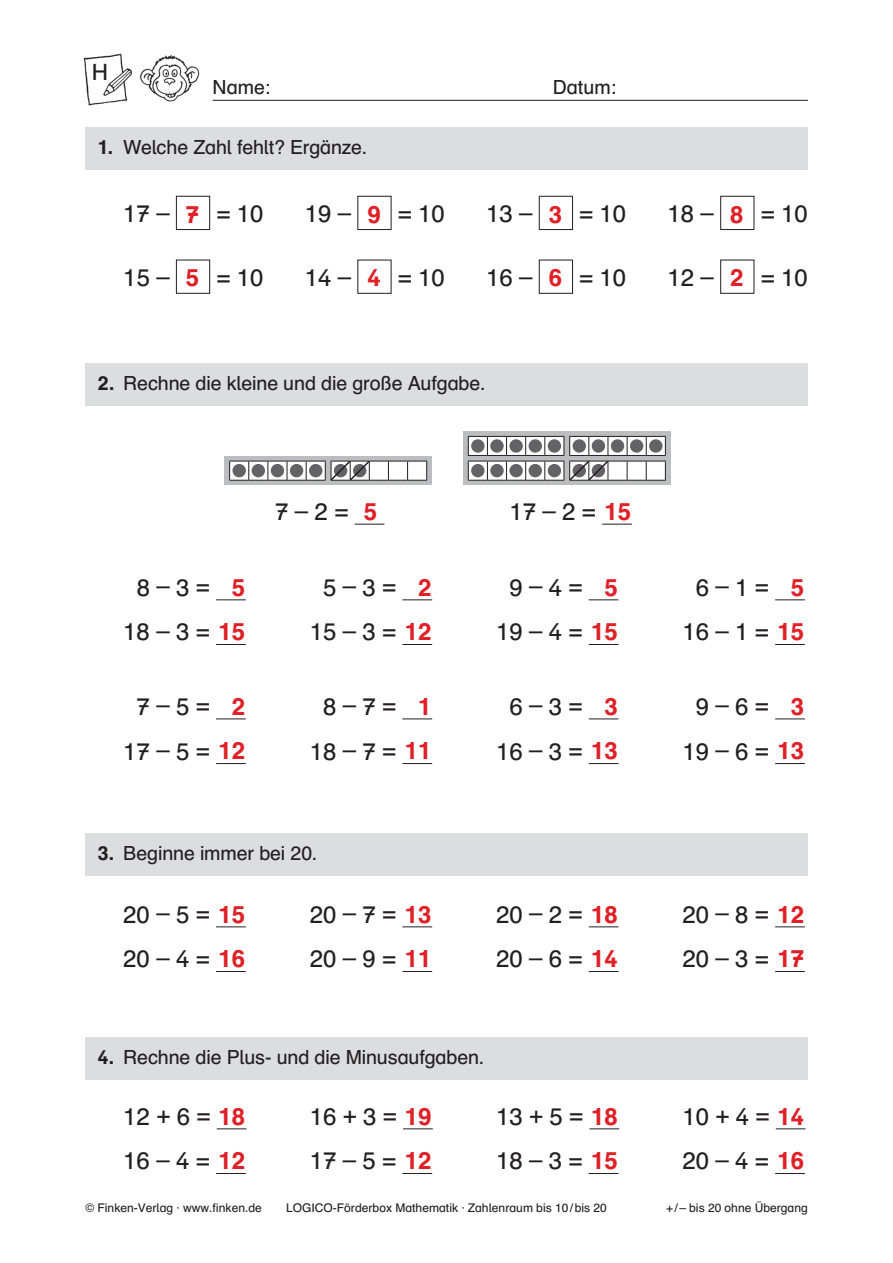
<style>
.page{position:relative;width:893px;height:1263px;background:#fff}
.page>*{position:absolute;margin:0;border:0;box-sizing:border-box;transform-origin:0 0}
.t1{font:500 24px "Finken Nord";color:#231f20}
.t2{font:700 24px "Finken Nord";color:#df2027}
.t3{font:500 22.5px "Finken Nord";color:#231f20}
.t4{font:500 19.5px "Finken Nord";letter-spacing:-.01em;color:#231f20}
.t5{font:500 12px "Finken Nord";color:#231f20}
.s1{font-weight:700}
.s2{font-weight:700;color:#df2027}
</style>
<div class="page">
<hr style="left:213px;top:100px;width:595px;height:1px;background:#231f20">
<div style="left:85px;top:128px;width:723px;height:42px;background:#dcdddf"></div>
<div style="left:85px;top:364px;width:723px;height:42px;background:#dcdddf"></div>
<div style="left:85px;top:833px;width:723px;height:43px;background:#dcdddf"></div>
<div style="left:85px;top:1037px;width:723px;height:43px;background:#dcdddf"></div>
<div style="left:176px;top:196px;width:34px;height:34px;border:1px solid #231f20"></div>
<div style="left:176px;top:260px;width:34px;height:34px;border:1px solid #231f20"></div>
<div style="left:720px;top:196px;width:34px;height:34px;border:1px solid #231f20"></div>
<div style="left:720px;top:260px;width:34px;height:34px;border:1px solid #231f20"></div>
<div style="left:357px;top:196px;width:34px;height:34px;border:1px solid #231f20"></div>
<div style="left:539px;top:196px;width:34px;height:34px;border:1px solid #231f20"></div>
<div style="left:539px;top:260px;width:34px;height:34px;border:1px solid #231f20"></div>
<hr style="left:216px;top:599px;width:30px;height:1px;background:#231f20">
<hr style="left:216px;top:926px;width:30px;height:1px;background:#231f20">
<svg style="left:217px;top:1128px;width:29px;height:1px"></svg>
<hr style="left:216px;top:718px;width:30px;height:1px;background:#231f20">
<hr style="left:216px;top:644px;width:30px;height:1px;background:#231f20">
<hr style="left:216px;top:971px;width:30px;height:1px;background:#231f20">
<hr style="left:216px;top:1173px;width:30px;height:1px;background:#231f20">
<hr style="left:216px;top:763px;width:30px;height:1px;background:#231f20">
<hr style="left:402px;top:599px;width:30px;height:1px;background:#231f20">
<hr style="left:402px;top:926px;width:30px;height:1px;background:#231f20">
<hr style="left:403px;top:1128px;width:30px;height:1px;background:#231f20">
<svg style="left:355px;top:524px;width:29px;height:1px"></svg>
<hr style="left:402px;top:718px;width:30px;height:1px;background:#231f20">
<hr style="left:402px;top:644px;width:30px;height:1px;background:#231f20">
<hr style="left:402px;top:971px;width:30px;height:1px;background:#231f20">
<hr style="left:402px;top:1173px;width:30px;height:1px;background:#231f20">
<hr style="left:402px;top:763px;width:30px;height:1px;background:#231f20">
<svg style="left:589px;top:599px;width:29px;height:1px"></svg>
<svg style="left:589px;top:926px;width:29px;height:1px"></svg>
<hr style="left:589px;top:1128px;width:30px;height:1px;background:#231f20">
<hr style="left:602px;top:524px;width:30px;height:1px;background:#231f20">
<svg style="left:589px;top:718px;width:29px;height:1px"></svg>
<svg style="left:589px;top:644px;width:29px;height:1px"></svg>
<svg style="left:589px;top:971px;width:29px;height:1px"></svg>
<svg style="left:589px;top:1173px;width:29px;height:1px"></svg>
<svg style="left:589px;top:763px;width:29px;height:1px"></svg>
<hr style="left:775px;top:599px;width:30px;height:1px;background:#231f20">
<hr style="left:775px;top:926px;width:30px;height:1px;background:#231f20">
<hr style="left:776px;top:1128px;width:30px;height:1px;background:#231f20">
<hr style="left:775px;top:718px;width:30px;height:1px;background:#231f20">
<hr style="left:775px;top:644px;width:30px;height:1px;background:#231f20">
<hr style="left:775px;top:971px;width:30px;height:1px;background:#231f20">
<hr style="left:775px;top:1173px;width:30px;height:1px;background:#231f20">
<hr style="left:775px;top:763px;width:30px;height:1px;background:#231f20">
<div style="left:225px;top:456px;width:207px;height:29px;background:#bcbdc0"></div>
<svg style="left:229px;top:460px;width:198px;height:21px"></svg>
<svg style="left:463px;top:432px;width:207px;height:24px"></svg>
<div style="left:463px;top:456px;width:207px;height:29px;background:#bcbdc0"></div>
<svg style="left:468px;top:436px;width:198px;height:45px"></svg>
<img style="left:140px;top:55px;width:60px;height:47px">
<img style="left:83px;top:53px;width:49px;height:53px">
<p class="t3" style="left:92px;top:58px;width:18px">H</p>
<p class="t4" style="left:213px;top:74px;width:59px">Name:</p>
<p class="t4" style="left:553px;top:74px;width:65px">Datum:</p>
<p class="t4" style="left:98px;top:135px;width:271px"><span class="s1">1.</span> Welche Zahl fehlt? Ergänze.</p>
<p class="t1" style="left:123px;top:199px;width:48px">17 –</p>
<p class="t1" style="left:216px;top:199px;width:49px">= 10</p>
<p class="t2" style="left:186px;top:199px;width:15px">7</p>
<p class="t2" style="left:367px;top:199px;width:15px">9</p>
<p class="t1" style="left:305px;top:199px;width:48px">19 –</p>
<p class="t1" style="left:398px;top:199px;width:49px">= 10</p>
<p class="t2" style="left:549px;top:199px;width:15px">3</p>
<p class="t1" style="left:486px;top:199px;width:48px">13 –</p>
<p class="t1" style="left:579px;top:199px;width:49px">= 10</p>
<p class="t2" style="left:730px;top:199px;width:15px">8</p>
<p class="t1" style="left:668px;top:199px;width:48px">18 –</p>
<p class="t1" style="left:761px;top:199px;width:49px">= 10</p>
<p class="t1" style="left:123px;top:263px;width:48px">15 –</p>
<p class="t1" style="left:216px;top:263px;width:49px">= 10</p>
<p class="t2" style="left:186px;top:263px;width:15px">5</p>
<p class="t1" style="left:305px;top:263px;width:48px">14 –</p>
<p class="t1" style="left:398px;top:263px;width:49px">= 10</p>
<p class="t2" style="left:367px;top:263px;width:15px">4</p>
<p class="t2" style="left:549px;top:263px;width:15px">6</p>
<p class="t1" style="left:486px;top:263px;width:48px">16 –</p>
<p class="t1" style="left:579px;top:263px;width:49px">= 10</p>
<p class="t1" style="left:668px;top:263px;width:48px">12 –</p>
<p class="t1" style="left:761px;top:263px;width:49px">= 10</p>
<p class="t2" style="left:730px;top:263px;width:15px">2</p>
<p class="t4" style="left:98px;top:371px;width:389px"><span class="s1">2.</span> Rechne die kleine und die große Aufgabe.</p>
<p class="t1" style="left:275px;top:496px;width:75px">7 – 2 =</p>
<p class="t2" style="left:364px;top:496px;width:15px">5</p>
<p class="t1" style="left:509px;top:497px;width:123px">17 – 2 = <span class="s2">15</span></p>
<p class="t1" style="left:137px;top:571px;width:75px">8 – 3 =</p>
<p class="t2" style="left:232px;top:572px;width:15px">5</p>
<p class="t1" style="left:323px;top:571px;width:75px">5 – 3 =</p>
<p class="t2" style="left:418px;top:572px;width:15px">2</p>
<p class="t1" style="left:509px;top:571px;width:75px">9 – 4 =</p>
<p class="t2" style="left:605px;top:572px;width:15px">5</p>
<p class="t1" style="left:696px;top:571px;width:75px">6 – 1 =</p>
<p class="t2" style="left:791px;top:572px;width:15px">5</p>
<p class="t1" style="left:123px;top:617px;width:123px">18 – 3 = <span class="s2">15</span></p>
<p class="t1" style="left:310px;top:617px;width:123px">15 – 3 = <span class="s2">12</span></p>
<p class="t1" style="left:496px;top:617px;width:123px">19 – 4 = <span class="s2">15</span></p>
<p class="t1" style="left:682px;top:617px;width:123px">16 – 1 = <span class="s2">15</span></p>
<p class="t1" style="left:137px;top:691px;width:75px">7 – 5 =</p>
<p class="t2" style="left:232px;top:691px;width:15px">2</p>
<p class="t1" style="left:323px;top:691px;width:75px">8 – 7 =</p>
<p class="t2" style="left:418px;top:691px;width:15px">1</p>
<p class="t1" style="left:509px;top:691px;width:75px">6 – 3 =</p>
<p class="t2" style="left:605px;top:691px;width:15px">3</p>
<p class="t1" style="left:696px;top:691px;width:75px">9 – 6 =</p>
<p class="t2" style="left:791px;top:691px;width:15px">3</p>
<p class="t1" style="left:123px;top:736px;width:123px">17 – 5 = <span class="s2">12</span></p>
<p class="t1" style="left:310px;top:736px;width:123px">18 – 7 = <span class="s2">11</span></p>
<p class="t1" style="left:496px;top:736px;width:123px">16 – 3 = <span class="s2">13</span></p>
<p class="t1" style="left:682px;top:736px;width:123px">19 – 6 = <span class="s2">13</span></p>
<p class="t4" style="left:98px;top:841px;width:221px"><span class="s1">3.</span> Beginne immer bei 20.</p>
<p class="t1" style="left:123px;top:899px;width:123px">20 – 5 = <span class="s2">15</span></p>
<p class="t1" style="left:310px;top:899px;width:123px">20 – 7 = <span class="s2">13</span></p>
<p class="t1" style="left:496px;top:899px;width:123px">20 – 2 = <span class="s2">18</span></p>
<p class="t1" style="left:682px;top:899px;width:123px">20 – 8 = <span class="s2">12</span></p>
<p class="t1" style="left:123px;top:944px;width:123px">20 – 4 = <span class="s2">16</span></p>
<p class="t1" style="left:310px;top:944px;width:123px">20 – 9 = <span class="s2">11</span></p>
<p class="t1" style="left:496px;top:944px;width:123px">20 – 6 = <span class="s2">14</span></p>
<p class="t1" style="left:682px;top:944px;width:123px">20 – 3 = <span class="s2">17</span></p>
<p class="t4" style="left:98px;top:1045px;width:388px"><span class="s1">4.</span> Rechne die Plus- und die Minusaufgaben.</p>
<p class="t1" style="left:123px;top:1101px;width:123px">12 + 6 = <span class="s2">18</span></p>
<p class="t1" style="left:310px;top:1101px;width:123px">16 + 3 = <span class="s2">19</span></p>
<p class="t1" style="left:496px;top:1101px;width:123px">13 + 5 = <span class="s2">18</span></p>
<p class="t1" style="left:682px;top:1101px;width:123px">10 + 4 = <span class="s2">14</span></p>
<p class="t1" style="left:123px;top:1146px;width:123px">16 – 4 = <span class="s2">12</span></p>
<p class="t1" style="left:310px;top:1146px;width:123px">17 – 5 = <span class="s2">12</span></p>
<p class="t1" style="left:496px;top:1146px;width:123px">18 – 3 = <span class="s2">15</span></p>
<p class="t1" style="left:682px;top:1146px;width:123px">20 – 4 = <span class="s2">16</span></p>
<p class="t5" style="left:85px;top:1200px;width:178px">© Finken-Verlag · www.finken.de</p>
<p class="t5" style="left:286px;top:1200px;width:322px">LOGICO-Förderbox Mathematik · Zahlenraum bis 10 / bis 20</p>
<p class="t5" style="left:666px;top:1200px;width:143px">+ / – bis 20 ohne Übergang</p>
</div>
